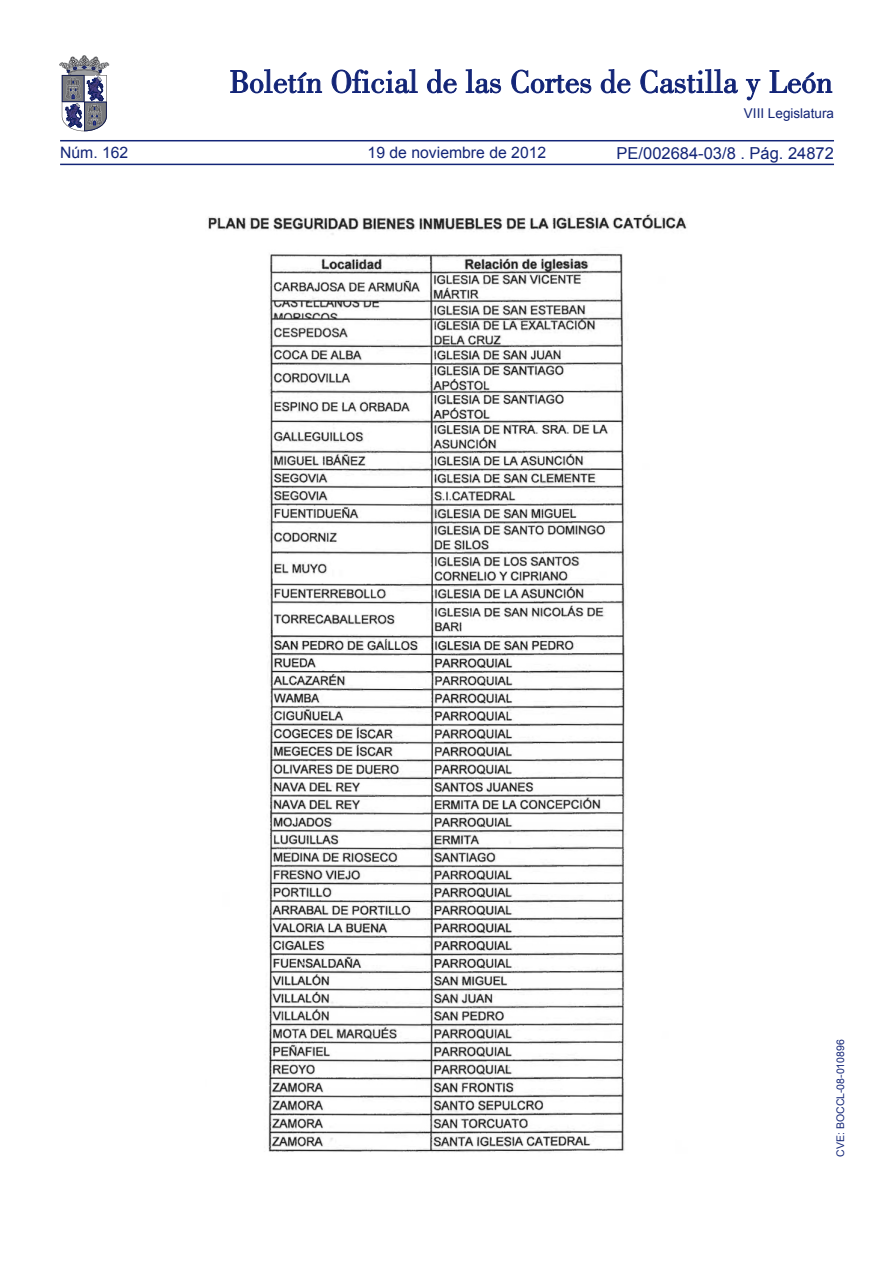
<style>
.page{position:relative;width:893px;height:1263px;background:#fff}
.page>*{position:absolute;margin:0;border:0;box-sizing:border-box;transform-origin:0 0}
.t1{font:16.5px "Arial";color:#132577}
.t2{font:15.75px "Arial";color:#132577}
.t3{font:13.5px "Arial";color:#132577}
.TEXTO_NORMAL{font:10.5px "Arial";color:#132577}
</style>
<div class="page">
<hr style="left:60px;top:164px;width:774px;height:1px;background:#132577">
<hr style="left:60px;top:140px;width:774px;height:1px;background:#132577">
<svg style="left:230px;top:69px;width:92px;height:24px"></svg>
<svg style="left:332px;top:69px;width:86px;height:24px"></svg>
<svg style="left:427px;top:69px;width:30px;height:24px"></svg>
<svg style="left:466px;top:69px;width:35px;height:24px"></svg>
<svg style="left:511px;top:70px;width:80px;height:23px"></svg>
<svg style="left:601px;top:69px;width:29px;height:24px"></svg>
<svg style="left:640px;top:69px;width:98px;height:24px"></svg>
<svg style="left:746px;top:79px;width:14px;height:21px"></svg>
<svg style="left:770px;top:70px;width:62px;height:23px"></svg>
<svg style="left:60px;top:55px;width:49px;height:76px"></svg>
<img style="left:208px;top:213px;width:479px;height:940px">
<p class="t2" style="left:60px;top:142px;width:70px">Núm. 162</p>
<p class="t2" style="left:368px;top:142px;width:180px">19 de noviembre de 2012</p>
<p class="t3" style="left:744px;top:105px;width:92px">VIII Legislatura</p>
<p class="t1" style="left:617px;top:142px;width:219px">PE/002684-03/8 . Pág. 24872</p>
<p class="TEXTO_NORMAL" style="left:834px;top:1157px;width:119px;rotate:-90deg">CVE: BOCCL-08-010896</p>
</div>
